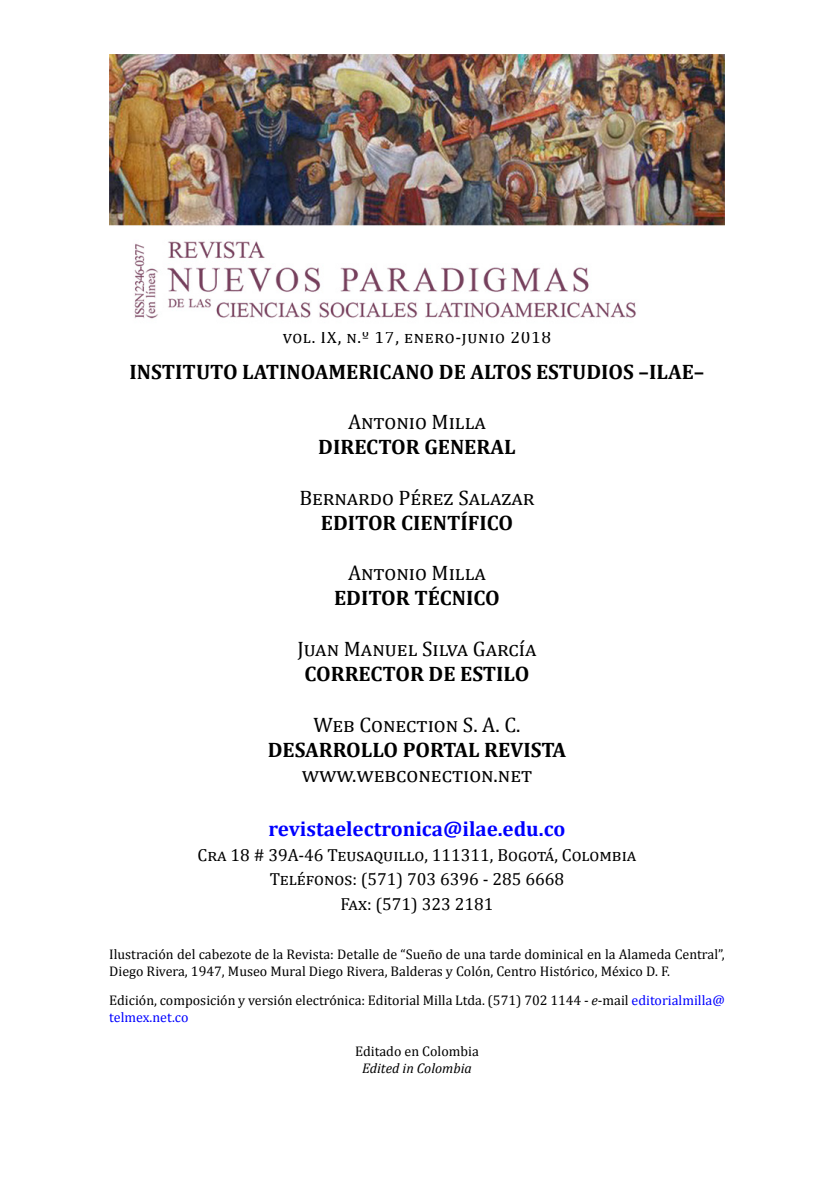
<style>
.page{position:relative;width:834px;height:1191px;background:#fff}
.page>*{position:absolute;margin:0;border:0;box-sizing:border-box;transform-origin:0 0}
.t1{font:700 21px "Cambria";color:#000}
.t2{font:21px "Cambria";color:#000}
.t3{font:700 21px "Cambria";color:#00f}
.t4{font:21px "Cambria";letter-spacing:.055em;color:#000}
.t5{font:17.5px/24.7px "Cambria";color:#000;text-align:center}
.t6{font:17.5px "Cambria";letter-spacing:.04em;color:#000}
.t7{font:14px/16.8px "Cambria";color:#000}
.t8{font:italic 14px "Cambria";color:#000}
.s1{font-style:italic}
.s2{color:#00f}
</style>
<div class="page">
<img style="left:109px;top:55px;width:615px;height:264px">
<p class="t6" style="left:282px;top:327px;width:270px">vol. IX, n.º 17, enero-junio 2018</p>
<h1 class="t1" style="left:130px;top:356px;width:576px">INSTITUTO LATINOAMERICANO DE ALTOS ESTUDIOS –ILAE–</h1>
<h1 class="t2" style="left:348px;top:409px;width:138px">Antonio Milla</h1>
<h1 class="t1" style="left:318px;top:432px;width:14px">DIRECTOR</h1>
<h1 class="t1" style="left:424px;top:432px;width:28px">GENERAL</h1>
<h1 class="t4" style="left:299px;top:485px;width:234px">Bernardo Pérez Salazar</h1>
<h1 class="t1" style="left:321px;top:508px;width:14px">EDITOR</h1>
<h1 class="t1" style="left:401px;top:508px;width:13px">CIENT</h1>
<h1 class="t1" style="left:460px;top:508px;width:31px">ÍFICO</h1>
<h1 class="t2" style="left:348px;top:561px;width:138px">Antonio Milla</h1>
<h1 class="t1" style="left:334px;top:583px;width:14px">EDITOR</h1>
<h1 class="t1" style="left:414px;top:583px;width:87px">TÉCNICO</h1>
<h1 class="t2" style="left:297px;top:636px;width:239px">Juan Manuel Silva García</h1>
<h1 class="t1" style="left:304px;top:659px;width:27px">CORRECTOR</h1>
<h1 class="t1" style="left:428px;top:659px;width:56px">DE ESTILO</h1>
<h1 class="t2" style="left:313px;top:712px;width:208px">Web Conection S. A. C.</h1>
<h1 class="t1" style="left:268px;top:734px;width:300px">DESARROLLO PORTAL REVISTA</h1>
<h1 class="t2" style="left:302px;top:762px;width:232px">www.webconection.net</h1>
<h1 class="t3" style="left:268px;top:814px;width:298px">REVISTAELECTRONICA@ILAE.EDU.CO</h1>
<p class="t5" style="left:197px;top:842px;width:439px">Cra 18 # 39A-46 Teusaquillo, 111311, Bogotá, Colombia<br>Teléfonos: (571) 703 6396 - 285 6668<br>Fax: (571) 323 2181</p>
<p class="t7" style="left:109px;top:946px;width:617px">Ilustración del cabezote de la Revista: Detalle de “Sueño de una tarde dominical en la Alameda Central”,<br>Diego Rivera, 1947, Museo Mural Diego Rivera, Balderas y Colón, Centro Histórico, México D. F.</p>
<p class="t7" style="left:109px;top:992px;width:617px">Edición, composición y versión electrónica: Editorial Milla Ltda. (571) 702 1144 - <span class="s1">e</span>-mail <span class="s2">editorialmilla@ telmex.net.co</span></p>
<p class="t7" style="left:355px;top:1042px;width:125px">Editado en Colombia</p>
<p class="t8" style="left:362px;top:1058px;width:111px">Edited in Colombia</p>
</div>
